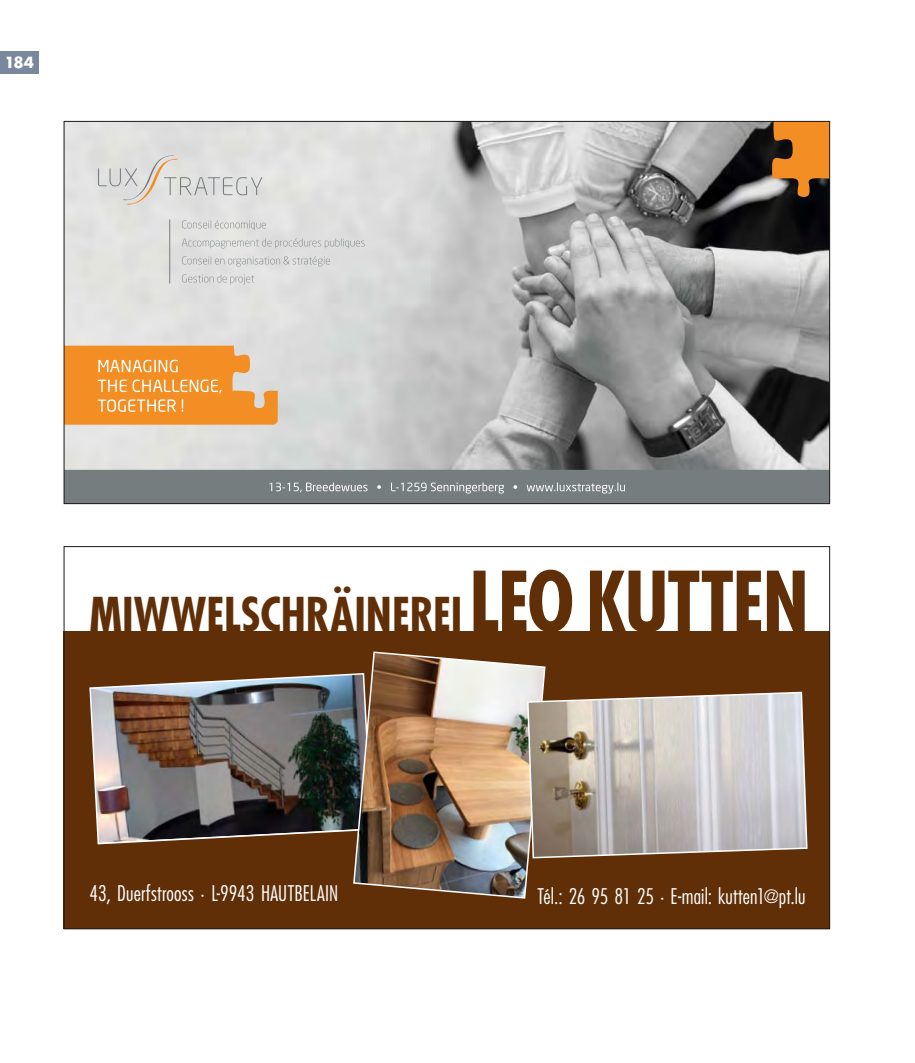
<style>
.page{position:relative;width:915px;height:1063px;background:#fff}
.page>*{position:absolute;margin:0;border:0;box-sizing:border-box;transform-origin:0 0}
.t1{font:700 condensed 45.3px "Futura";color:#602f07}
.t2{font:300 condensed 21px "Futura";letter-spacing:.01em;color:#fff}
.t3{font:700 15px "Futura";color:#fff}
.s1{font-size:80.7px}
.s2{font-size:18px}
</style>
<div class="page">
<div style="left:0;top:51px;width:38px;height:23px;background:#7a879c"></div>
<div style="left:64px;top:631px;width:765px;height:298px;background:#602f07"></div>
<img style="left:66px;top:123px;width:761px;height:347px">
<div style="left:64px;top:470px;width:764px;height:33px;background:#767d7f"></div>
<svg style="left:269px;top:482px;width:355px;height:12px"></svg>
<svg style="left:66px;top:346px;width:211px;height:79px;background:#f19e47"></svg>
<svg style="left:98px;top:155px;width:164px;height:50px;background:#d9d8d6"></svg>
<svg style="left:182px;top:274px;width:72px;height:10px"></svg>
<svg style="left:182px;top:256px;width:148px;height:10px"></svg>
<svg style="left:182px;top:238px;width:182px;height:10px;background:#d2d3d2"></svg>
<svg style="left:182px;top:220px;width:84px;height:10px"></svg>
<hr style="left:169px;top:219px;width:1px;height:65px;background:#767d7f">
<svg style="left:771px;top:121px;width:59px;height:77px;background:#b06d27"></svg>
<img style="left:89px;top:673px;width:263px;height:172px">
<img style="left:352px;top:651px;width:194px;height:248px">
<svg style="left:526px;top:691px;width:282px;height:168px;background:#b9b0aa"></svg>
<p class="t3" style="left:4px;top:52px;width:31px">184</p>
<h1 class="t1" style="left:89px;top:585px;width:720px">MIWWELSCHRÄINEREI <span class="s1">LEO KUTTEN</span></h1>
<p class="t2" style="left:89px;top:880px;width:250px">43, Duerfstrooss · L-9943 HAUTBELAIN</p>
<p class="t2" style="left:537px;top:883px;width:269px">Tél.: 26 95 81 25 · E-mail: kutten1<span class="s2">@</span>pt.lu</p>
</div>
